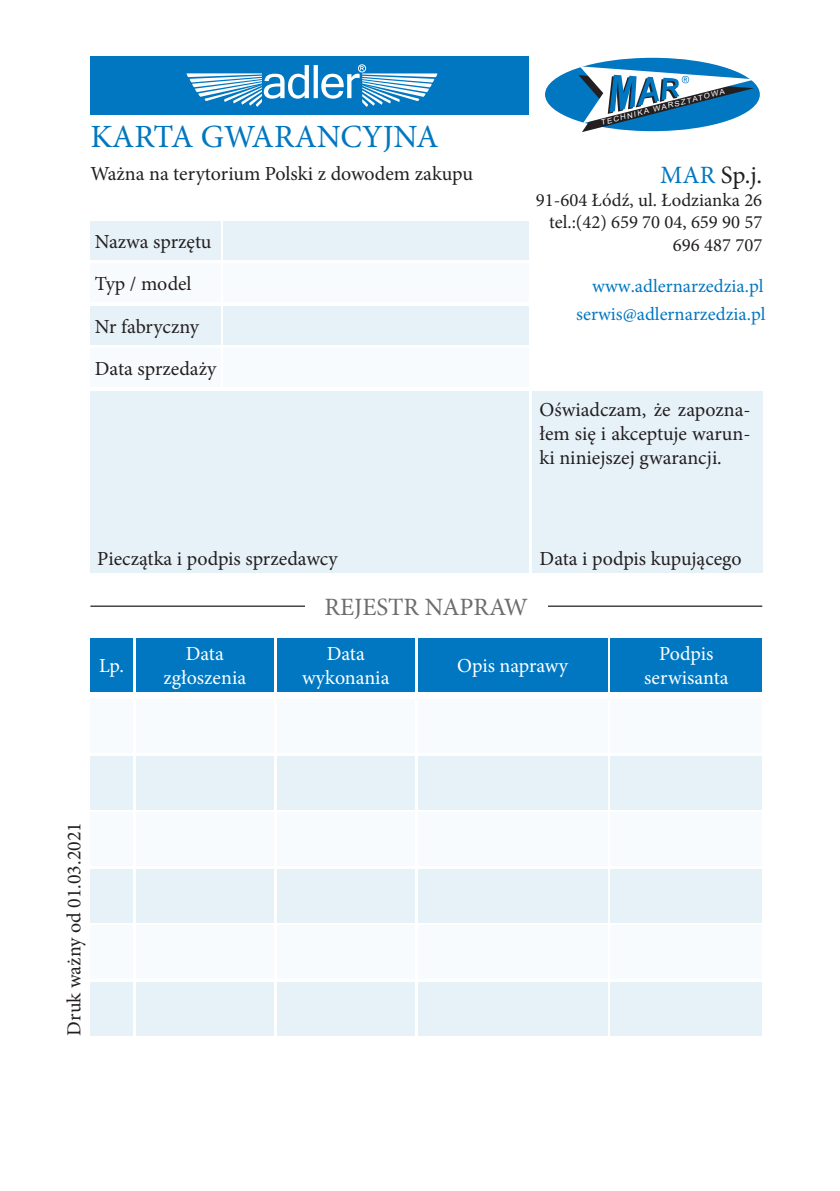
<style>
.page{position:relative;width:840px;height:1191px;background:#fff}
.page>*{position:absolute;margin:0;border:0;box-sizing:border-box;transform-origin:0 0}
.t1{font:32.4px "Minion Pro";color:#0077c0}
.t2{font:25px "Minion Pro";color:#6c6d70}
.t3{font:25px "Minion Pro";color:#231f20}
.t4{font:20px/42.4px "Minion Pro";color:#231f20}
.t5{font:20px/24px "Minion Pro";color:#fff;text-align:center}
.t6{font:18.6px/22.4px "Minion Pro";color:#231f20;text-align:right}
.t7{font:18.6px "Minion Pro";color:#0077c0}
.t8{font:italic 7.4px "Arial";color:#fff;scale:1.09 1}
.s1{color:#0077c0}
</style>
<div class="page">
<div style="left:90px;top:57px;width:438px;height:58px;background:#0077c0"></div>
<div style="left:90px;top:638px;width:43px;height:53px;background:#0077c0"></div>
<div style="left:136px;top:638px;width:137px;height:53px;background:#0077c0"></div>
<div style="left:276px;top:638px;width:138px;height:53px;background:#0077c0"></div>
<div style="left:610px;top:638px;width:151px;height:53px;background:#0077c0"></div>
<div style="left:417px;top:638px;width:190px;height:53px;background:#0077c0"></div>
<div style="left:90px;top:700px;width:43px;height:53px;background:#f8fbfd"></div>
<div style="left:136px;top:700px;width:137px;height:53px;background:#f8fbfd"></div>
<div style="left:276px;top:700px;width:138px;height:53px;background:#f8fbfd"></div>
<div style="left:610px;top:700px;width:151px;height:53px;background:#f8fbfd"></div>
<div style="left:417px;top:700px;width:190px;height:53px;background:#f8fbfd"></div>
<div style="left:90px;top:813px;width:43px;height:53px;background:#f8fbfd"></div>
<div style="left:136px;top:813px;width:137px;height:53px;background:#f8fbfd"></div>
<div style="left:276px;top:813px;width:138px;height:53px;background:#f8fbfd"></div>
<div style="left:610px;top:813px;width:151px;height:53px;background:#f8fbfd"></div>
<div style="left:417px;top:813px;width:190px;height:53px;background:#f8fbfd"></div>
<div style="left:90px;top:926px;width:43px;height:53px;background:#f8fbfd"></div>
<div style="left:136px;top:926px;width:137px;height:53px;background:#f8fbfd"></div>
<div style="left:276px;top:926px;width:138px;height:53px;background:#f8fbfd"></div>
<div style="left:610px;top:926px;width:151px;height:53px;background:#f8fbfd"></div>
<div style="left:417px;top:926px;width:190px;height:53px;background:#f8fbfd"></div>
<div style="left:223px;top:348px;width:305px;height:39px;background:#f8fbfd"></div>
<div style="left:90px;top:348px;width:130px;height:39px;background:#f8fbfd"></div>
<div style="left:223px;top:263px;width:305px;height:39px;background:#f8fbfd"></div>
<div style="left:90px;top:263px;width:130px;height:39px;background:#f8fbfd"></div>
<div style="left:90px;top:756px;width:43px;height:53px;background:#e6f1f8"></div>
<div style="left:136px;top:756px;width:137px;height:53px;background:#e6f1f8"></div>
<div style="left:276px;top:756px;width:138px;height:53px;background:#e6f1f8"></div>
<div style="left:610px;top:756px;width:151px;height:53px;background:#e6f1f8"></div>
<div style="left:417px;top:756px;width:190px;height:53px;background:#e6f1f8"></div>
<div style="left:90px;top:869px;width:43px;height:53px;background:#e6f1f8"></div>
<div style="left:136px;top:869px;width:137px;height:53px;background:#e6f1f8"></div>
<div style="left:276px;top:869px;width:138px;height:53px;background:#e6f1f8"></div>
<div style="left:610px;top:869px;width:151px;height:53px;background:#e6f1f8"></div>
<div style="left:417px;top:869px;width:190px;height:53px;background:#e6f1f8"></div>
<div style="left:90px;top:982px;width:43px;height:53px;background:#e6f1f8"></div>
<div style="left:136px;top:982px;width:137px;height:53px;background:#e6f1f8"></div>
<div style="left:276px;top:982px;width:138px;height:53px;background:#e6f1f8"></div>
<div style="left:610px;top:982px;width:151px;height:53px;background:#e6f1f8"></div>
<div style="left:417px;top:982px;width:190px;height:53px;background:#e6f1f8"></div>
<div style="left:90px;top:391px;width:438px;height:181px;background:#e6f1f8"></div>
<div style="left:531px;top:391px;width:230px;height:181px;background:#e6f1f8"></div>
<div style="left:223px;top:306px;width:305px;height:39px;background:#e6f1f8"></div>
<div style="left:90px;top:306px;width:130px;height:39px;background:#e6f1f8"></div>
<div style="left:223px;top:221px;width:305px;height:39px;background:#e6f1f8"></div>
<div style="left:90px;top:221px;width:130px;height:39px;background:#e6f1f8"></div>
<hr style="left:90px;top:605px;width:671px;height:2px;background:#231f20">
<svg style="left:186px;top:65px;width:251px;height:42px"></svg>
<div style="left:358px;top:64px;width:8px;height:8px;border:1px solid #fff;border-radius:50%"></div>
<div style="left:544px;top:58px;width:215px;height:73px;background:#0077c0;border-radius:50%"></div>
<svg style="left:578px;top:66px;width:176px;height:66px"></svg>
<div style="left:305px;top:586px;width:242px;height:39px;background:#fff"></div>
<h1 class="t1" style="left:90px;top:115px;width:349px">KARTA GWARANCYJNA</h1>
<p class="t4" style="left:90px;top:152px;width:384px">Ważna na terytorium Polski z dowodem zakupu</p>
<p class="t4" style="left:95px;top:220px;width:123px">Nazwa sprzętu<br>Typ / model<br>Nr fabryczny<br>Data sprzedaży</p>
<p class="t8" style="left:599px;top:118px;width:118px;rotate:-14deg">TECHNIKA WARSZTATOWA</p>
<p class="t3" style="left:660px;top:159px;width:103px"><span class="s1">MAR</span> Sp.j.</p>
<p class="t6" style="left:535px;top:189px;width:228px">91-604 Łódź, ul. Łodzianka 26 tel.:(42) 659 70 04, 659 90 57<br>696 487 707</p>
<p class="t7" style="left:592px;top:273px;width:173px">www.adlernarzedzia.pl</p>
<p class="t7" style="left:576px;top:301px;width:191px">serwis@adlernarzedzia.pl</p>
<p class="t4" style="left:539px;top:397px;width:212px;line-height:24px;text-align:justify">Oświadczam, że zapozna&shy;łem się i akceptuje warun&shy;ki niniejszej gwarancji.</p>
<p class="t4" style="left:97px;top:537px;width:242px">Pieczątka i podpis sprzedawcy</p>
<p class="t4" style="left:539px;top:537px;width:203px">Data i podpis kupującego</p>
<p class="t2" style="left:324px;top:590px;width:205px">REJESTR NAPRAW</p>
<p class="t5" style="left:99px;top:653px;width:26px">Lp.</p>
<p class="t5" style="left:163px;top:641px;width:84px">Data zgłoszenia</p>
<p class="t5" style="left:302px;top:641px;width:89px">Data wykonania</p>
<p class="t5" style="left:457px;top:653px;width:112px">Opis naprawy</p>
<p class="t4" style="left:53px;top:1035px;width:215px;rotate:-90deg">Druk ważny od 01.03.2021</p>
<p class="t5" style="left:643px;top:641px;width:86px">Podpis serwisanta</p>
</div>
